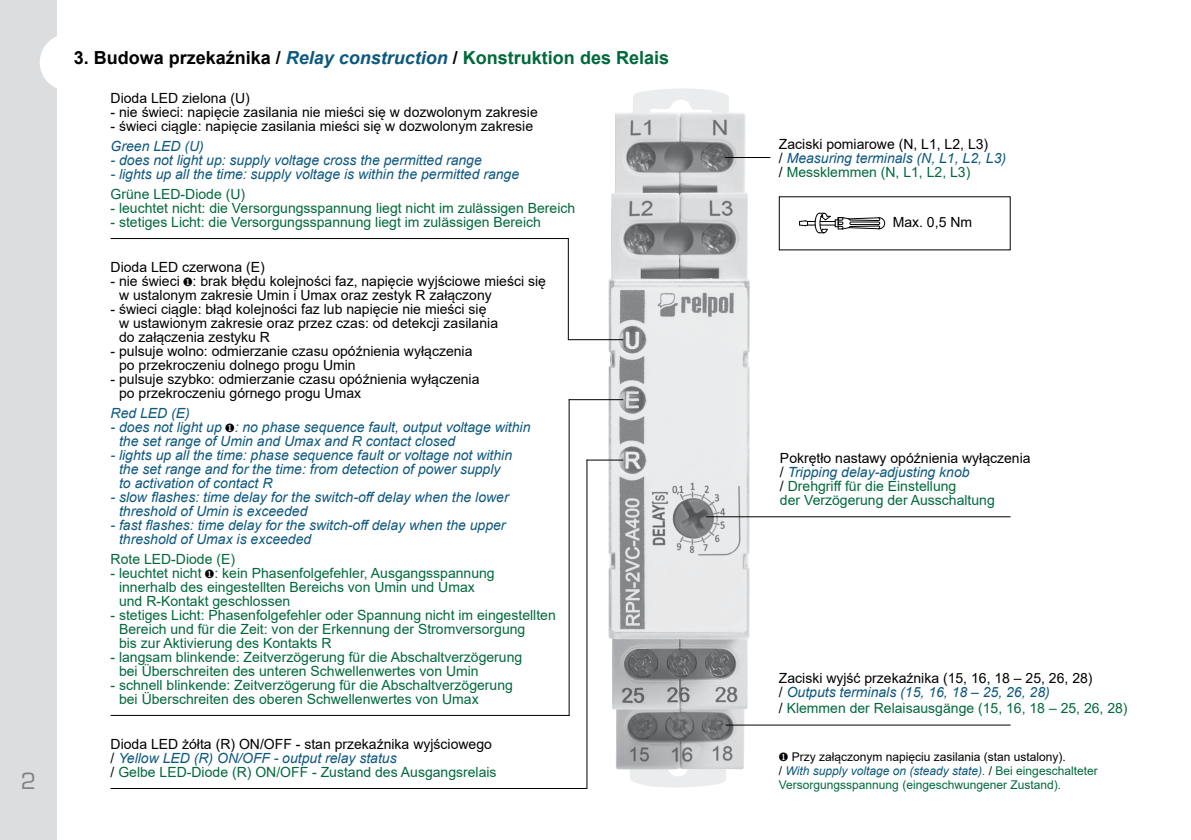
<style>
.page{position:relative;width:1191px;height:840px;background:#fff}
.page>*{position:absolute;margin:0;border:0;box-sizing:border-box;transform-origin:0 0}
.t1{font:22px "Euromode";color:#808285}
.t2{font:700 18px "Arial";color:#000}
.t3{font:14px/14px "Arial";color:#000}
.t4{font:14px/14px "Arial";color:#00693b}
.t5{font:italic 14px/14px "Arial";color:#0d587e}
.t6{font:12px/14px "Arial";color:#00693b}
.s1{font-style:italic;color:#0d587e}
.s2{color:#00693b}
.s3{color:#000}
</style>
<div class="page">
<div style="left:0;top:0;width:57px;height:839px;background:#dcddde"></div>
<img style="left:598px;top:88px;width:167px;height:699px">
<div style="left:40px;top:34px;width:56px;height:57px;background:#fff;border-radius:50%"></div>
<hr style="left:568px;top:339px;width:55px;height:1px;background:#000">
<hr style="left:111px;top:787px;width:476px;height:1px;background:#000">
<hr style="left:111px;top:714px;width:458px;height:1px;background:#000">
<hr style="left:569px;top:399px;width:1px;height:316px;background:#000">
<hr style="left:586px;top:459px;width:1px;height:329px;background:#000">
<hr style="left:569px;top:399px;width:54px;height:1px;background:#000">
<hr style="left:586px;top:459px;width:37px;height:1px;background:#000">
<hr style="left:111px;top:238px;width:458px;height:1px;background:#000">
<hr style="left:568px;top:238px;width:1px;height:102px;background:#000">
<hr style="left:725px;top:157px;width:45px;height:1px;background:#000">
<hr style="left:725px;top:724px;width:285px;height:1px;background:#000">
<hr style="left:706px;top:516px;width:304px;height:1px;background:#000">
<svg style="left:799px;top:213px;width:86px;height:20px"></svg>
<h1 class="t1" style="left:21px;top:767px;width:17px">2</h1>
<p class="t2" style="left:74px;top:45px;width:597px">3. Budowa przekaźnika / <span class="s1">Relay construction</span> / <span class="s2">Konstruktion des Relais</span></p>
<p class="t3" style="left:111px;top:91px;width:141px">Dioda LED zielona (U)</p>
<p class="t3" style="left:111px;top:105px;width:429px">- nie świeci: napięcie zasilania nie mieści się w dozwolonym zakresie</p>
<p class="t3" style="left:111px;top:119px;width:424px">- świeci ciągle: napięcie zasilania mieści się w dozwolonym zakresie</p>
<p class="t5" style="left:111px;top:139px;width:95px">Green LED (U)</p>
<p class="t5" style="left:111px;top:153px;width:373px">- does not light up: supply voltage cross the permitted range</p>
<p class="t5" style="left:111px;top:167px;width:410px">- lights up all the time: supply voltage is within the permitted range</p>
<p class="t4" style="left:111px;top:187px;width:136px">Grüne LED-Diode (U)</p>
<p class="t4" style="left:111px;top:201px;width:466px">- leuchtet nicht: die Versorgungsspannung liegt nicht im zulässigen Bereich</p>
<p class="t4" style="left:111px;top:215px;width:432px">- stetiges Licht: die Versorgungsspannung liegt im zulässigen Bereich</p>
<p class="t3" style="left:111px;top:260px;width:156px">Dioda LED czerwona (E)</p>
<p class="t3" style="left:119px;top:274px;width:428px;text-indent:-9px">- nie świeci : brak błędu kolejności faz, napięcie wyjściowe mieści się w ustalonym zakresie Umin i Umax oraz zestyk R załączony</p>
<p class="t3" style="left:119px;top:302px;width:380px;text-indent:-8px">- świeci ciągle: błąd kolejności faz lub napięcie nie mieści się w ustawionym zakresie oraz przez czas: od detekcji zasilania do załączenia zestyku R</p>
<p class="t3" style="left:119px;top:344px;width:355px;text-indent:-8px">- pulsuje wolno: odmierzanie czasu opóźnienia wyłączenia po przekroczeniu dolnego progu Umin</p>
<p class="t3" style="left:119px;top:372px;width:362px;text-indent:-8px">- pulsuje szybko: odmierzanie czasu opóźnienia wyłączenia po przekroczeniu górnego progu Umax</p>
<p class="t5" style="left:111px;top:406px;width:81px">Red LED (E)</p>
<p class="t5" style="left:119px;top:420px;width:413px;text-indent:-8px">- does not light up : no phase sequence fault, output voltage within the set range of Umin and Umax and R contact closed</p>
<p class="t5" style="left:119px;top:448px;width:394px;text-indent:-8px">- lights up all the time: phase sequence fault or voltage not within the set range and for the time: from detection of power supply to activation of contact R</p>
<p class="t5" style="left:119px;top:490px;width:391px;text-indent:-8px">- slow flashes: time delay for the switch-off delay when the lower threshold of Umin is exceeded</p>
<p class="t5" style="left:119px;top:518px;width:388px;text-indent:-8px">- fast flashes: time delay for the switch-off delay when the upper threshold of Umax is exceeded</p>
<p class="t4" style="left:111px;top:551px;width:126px">Rote LED-Diode (E)</p>
<p class="t4" style="left:119px;top:565px;width:377px;text-indent:-8px">- leuchtet nicht : kein Phasenfolgefehler, Ausgangsspannung innerhalb des eingestellten Bereichs von Umin und Umax und R-Kontakt geschlossen</p>
<p class="t4" style="left:119px;top:607px;width:438px;text-indent:-8px">- stetiges Licht: Phasenfolgefehler oder Spannung nicht im eingestellten<br>Bereich und für die Zeit: von der Erkennung der Stromversorgung<br>bis zur Aktivierung des Kontakts R</p>
<p class="t4" style="left:119px;top:649px;width:405px;text-indent:-8px">- langsam blinkende: Zeitverzögerung für die Abschaltverzögerung bei Überschreiten des unteren Schwellenwertes von Umin</p>
<p class="t4" style="left:119px;top:677px;width:395px;text-indent:-8px">- schnell blinkende: Zeitverzögerung für die Abschaltverzögerung bei Überschreiten des oberen Schwellenwertes von Umax</p>
<p class="t3" style="left:111px;top:736px;width:387px">Dioda LED żółta (R) ON/OFF - stan przekaźnika wyjściowego / <span class="s1">Yellow LED (R) ON/OFF - output relay status<br></span>/ <span class="s2">Gelbe LED-Diode (R) ON/OFF - Zustand des Ausgangsrelais</span></p>
<p class="t3" style="left:779px;top:136px;width:229px">Zaciski pomiarowe (N, L1, L2, L3)<br>/ <span class="s1">Measuring terminals (N, L1, L2, L3) </span>/ <span class="s2">Messklemmen (N, L1, L2, L3)</span></p>
<p class="t3" style="left:892px;top:215px;width:81px">Max. 0,5 Nm</p>
<p class="t4" style="left:780px;top:450px;width:252px"><span class="s3">Pokrętło nastawy opóźnienia wyłączenia /</span> <span class="s1">Tripping delay-adjusting knob<br></span><span class="s3">/</span> Drehgriff für die Einstellung<br>der Verzögerung der Ausschaltung</p>
<p class="t3" style="left:779px;top:670px;width:315px">Zaciski wyjść przekaźnika (15, 16, 18 – 25, 26, 28) / <span class="s1">Outputs terminals (15, 16, 18 – 25, 26, 28)</span></p>
<p class="t4" style="left:779px;top:701px;width:350px"><span class="s3">/</span> Klemmen der Relaisausgänge (15, 16, 18 – 25, 26, 28)</p>
<p class="t6" style="left:779px;top:749px;width:320px;text-indent:13px"><span class="s3">Przy załączonym napięciu zasilania (stan ustalony).<br>/</span> <span class="s1">With supply voltage on (steady state).</span> <span class="s3">/</span> Bei eingeschalteter<br>Versorgungsspannung (eingeschwungener Zustand).</p>
</div>
